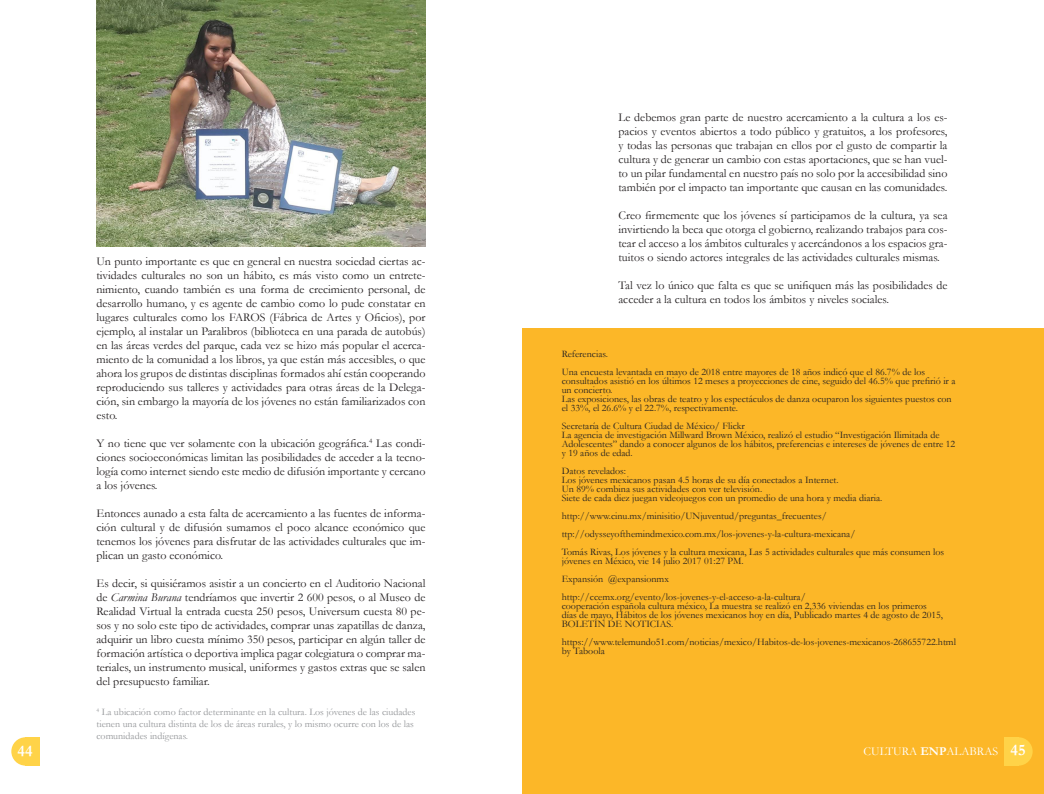
<style>
.page{position:relative;width:1044px;height:794px;background:#fff}
.page>*{position:absolute;margin:0;border:0;box-sizing:border-box;transform-origin:0 0}
.t1{font:700 16px "Garamond";color:#fff}
.t2{font:12px/14px "Garamond";color:#231f20;text-align:justify}
.t3{font:12px "Garamond";color:#fff}
.Texto_Referencias{font:10px/9px "Garamond";color:#231f20}
.Texto_Referencias-2{font:10px/12px "Garamond";color:#939598}
.s1{font-style:italic}
.s2{font-weight:700}
</style>
<div class="page">
<div style="left:522px;top:329px;width:521px;height:465px;background:#fcb728"></div>
<div style="left:26px;top:737px;width:14px;height:28px;background:#ffd348"></div>
<div style="left:11px;top:737px;width:29px;height:28px;background:#ffd348;border-radius:50%"></div>
<div style="left:1003px;top:737px;width:15px;height:28px;background:#ffd348"></div>
<div style="left:1003px;top:737px;width:29px;height:28px;background:#ffd348;border-radius:50%"></div>
<img style="left:96px;top:0;width:329px;height:247px">
<p class="t2" style="left:96px;top:254px;width:330px">Un punto importante es que en general en nuestra sociedad ciertas ac&shy;tividades culturales no son un hábito, es más visto como un entrete&shy;nimiento, cuando también es una forma de crecimiento personal, de desarrollo humano, y es agente de cambio como lo pude constatar en lugares culturales como los FAROS (Fábrica de Artes y Oficios), por ejemplo, al instalar un Paralibros (biblioteca en una parada de autobús) en las áreas verdes del parque, cada vez se hizo más popular el acerca&shy;miento de la comunidad a los libros, ya que están más accesibles, o que ahora los grupos de distintas disciplinas formados ahí están cooperando reproduciendo sus talleres y actividades para otras áreas de la Delega&shy;ción, sin embargo la mayoría de los jóvenes no están familiarizados con esto.</p>
<p class="t2" style="left:96px;top:436px;width:330px">Y no tiene que ver solamente con la ubicación geográfica.<sup>4</sup> Las condi&shy;ciones socioeconómicas limitan las posibilidades de acceder a la tecno&shy;logía como internet siendo este medio de difusión importante y cercano a los jóvenes.</p>
<p class="t2" style="left:96px;top:506px;width:330px">Entonces aunado a esta falta de acercamiento a las fuentes de informa&shy;ción cultural y de difusión sumamos el poco alcance económico que tenemos los jóvenes para disfrutar de las actividades culturales que im&shy;plican un gasto económico.</p>
<p class="t2" style="left:96px;top:576px;width:330px">Es decir, si quisiéramos asistir a un concierto en el Auditorio Nacional de <span class="s1">Carmina Burana</span> tendríamos que invertir 2 600 pesos, o al Museo de Realidad Virtual la entrada cuesta 250 pesos, Universum cuesta 80 pe&shy;sos y no solo este tipo de actividades, comprar unas zapatillas de danza, adquirir un libro cuesta mínimo 350 pesos, participar en algún taller de formación artística o deportiva implica pagar colegiatura o comprar ma&shy;teriales, un instrumento musical, uniformes y gastos extras que se salen del presupuesto familiar.</p>
<p class="Texto_Referencias-2" style="left:96px;top:706px;width:320px"><sup>4</sup> La ubicación como factor determinante en la cultura. Los jóvenes de las ciudades tienen una cultura distinta de los de áreas rurales, y lo mismo ocurre con los de las comunidades indígenas.</p>
<p class="t2" style="left:618px;top:110px;width:330px">Le debemos gran parte de nuestro acercamiento a la cultura a los es&shy;pacios y eventos abiertos a todo público y gratuitos, a los profesores, y todas las personas que trabajan en ellos por el gusto de compartir la cultura y de generar un cambio con estas aportaciones, que se han vuel&shy;to un pilar fundamental en nuestro país no solo por la accesibilidad sino también por el impacto tan importante que causan en las comunidades.</p>
<p class="t2" style="left:618px;top:208px;width:330px">Creo firmemente que los jóvenes sí participamos de la cultura, ya sea invirtiendo la beca que otorga el gobierno, realizando trabajos para cos&shy;tear el acceso a los ámbitos culturales y acercándonos a los espacios gra&shy;tuitos o siendo actores integrales de las actividades culturales mismas.</p>
<p class="t2" style="left:618px;top:278px;width:330px">Tal vez lo único que falta es que se unifiquen más las posibilidades de acceder a la cultura en todos los ámbitos y niveles sociales.</p>
<p class="Texto_Referencias" style="left:561px;top:349px;width:48px">Referencias.</p>
<p class="Texto_Referencias" style="left:561px;top:367px;width:395px">Una encuesta levantada en mayo de 2018 entre mayores de 18 años indicó que el 86.7% de los consultados asistió en los últimos 12 meses a proyecciones de cine, seguido del 46.5% que prefirió ir a un concierto.</p>
<p class="Texto_Referencias" style="left:561px;top:394px;width:391px">Las exposiciones, las obras de teatro y los espectáculos de danza ocuparon los siguientes puestos con el 33%, el 26.6% y el 22.7%, respectivamente.</p>
<p class="Texto_Referencias" style="left:561px;top:421px;width:184px">Secretaría de Cultura Ciudad de México/ Flickr</p>
<p class="Texto_Referencias" style="left:561px;top:430px;width:395px">La agencia de investigación Millward Brown México, realizó el estudio “Investigación Ilimitada de<br>Adolescentes” dando a conocer algunos de los hábitos, preferencias e intereses de jóvenes de entre 12 y 19 años de edad.</p>
<p class="Texto_Referencias" style="left:561px;top:466px;width:66px">Datos revelados:</p>
<p class="Texto_Referencias" style="left:561px;top:475px;width:278px">Los jóvenes mexicanos pasan 4.5 horas de su día conectados a Internet.</p>
<p class="Texto_Referencias" style="left:561px;top:484px;width:202px">Un 89% combina sus actividades con ver televisión.</p>
<p class="Texto_Referencias" style="left:561px;top:493px;width:322px">Siete de cada diez juegan videojuegos con un promedio de una hora y media diaria.</p>
<p class="Texto_Referencias" style="left:561px;top:511px;width:266px">http://www.cinu.mx/minisitio/UNjuventud/preguntas_frecuentes/</p>
<p class="Texto_Referencias" style="left:561px;top:529px;width:295px">ttp://odysseyofthemindmexico.com.mx/los-jovenes-y-la-cultura-mexicana/</p>
<p class="Texto_Referencias" style="left:561px;top:547px;width:384px">Tomás Rivas, Los jóvenes y la cultura mexicana, Las 5 actividades culturales que más consumen los jóvenes en México, vie 14 julio 2017 01:27 PM.</p>
<p class="Texto_Referencias" style="left:561px;top:574px;width:109px">Expansión @expansionmx</p>
<p class="Texto_Referencias" style="left:561px;top:592px;width:245px">http://ccemx.org/evento/los-jovenes-y-el-acceso-a-la-cultura/</p>
<p class="Texto_Referencias" style="left:561px;top:601px;width:383px">cooperación española cultura méxico, La muestra se realizó en 2,336 viviendas en los primeros días de mayo, Hábitos de los jóvenes mexicanos hoy en día, Publicado martes 4 de agosto de 2015,<br>BOLETÍN DE NOTICIAS.</p>
<p class="Texto_Referencias" style="left:561px;top:637px;width:395px">https://www.telemundo51.com/noticias/mexico/Habitos-de-los-jovenes-mexicanos-268655722.html</p>
<p class="Texto_Referencias" style="left:561px;top:646px;width:45px">by Taboola</p>
<p class="t1" style="left:18px;top:739px;width:17px">44</p>
<p class="t3" style="left:863px;top:743px;width:136px">CULTURA <span class="s2">ENP</span>ALABRAS</p>
<p class="t1" style="left:1010px;top:739px;width:17px">45</p>
</div>
